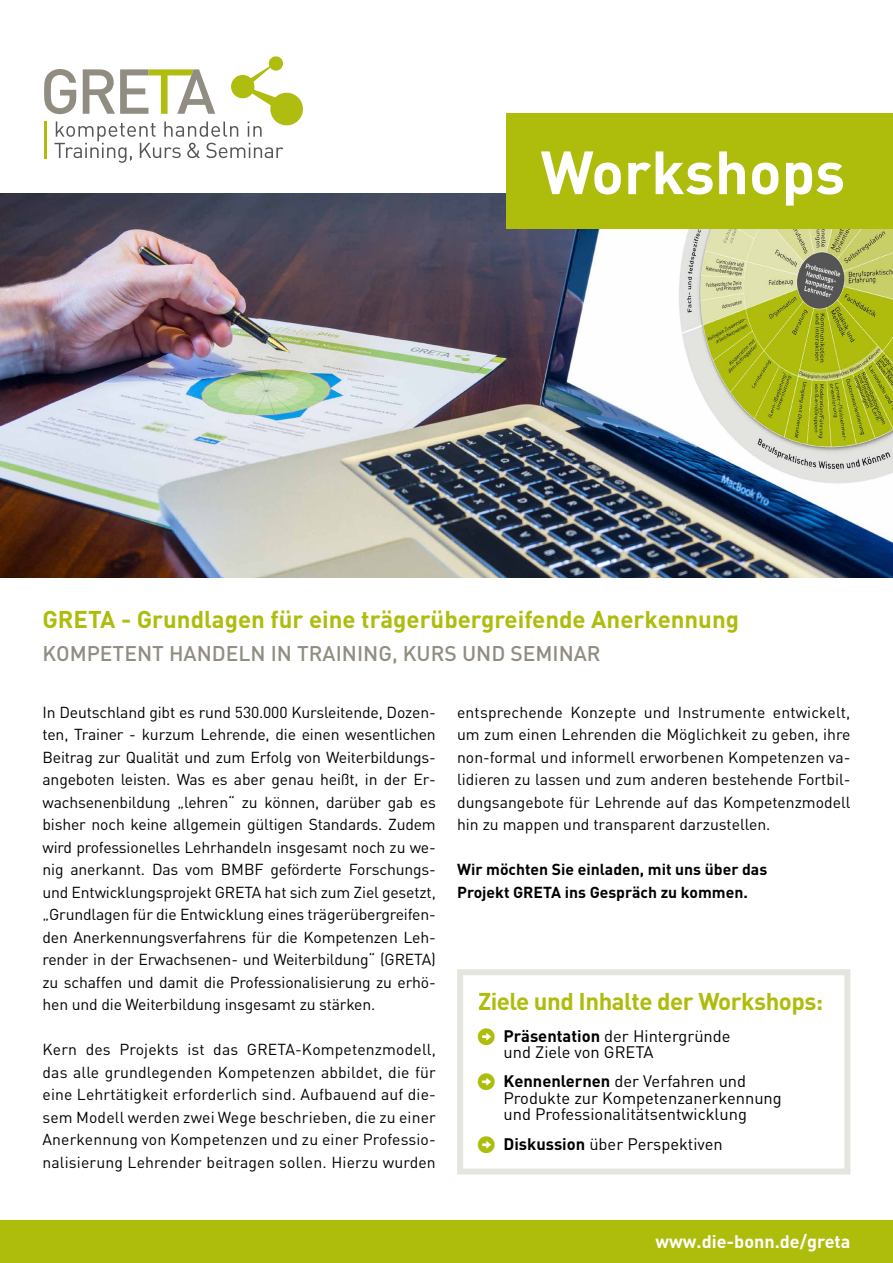
<style>
.page{position:relative;width:893px;height:1263px;background:#fff}
.page>*{position:absolute;margin:0;border:0;box-sizing:border-box;transform-origin:0 0}
.t1{font:700 60px "DIN Pro";color:#fff}
.t2{font:700 24px "DIN Pro";color:#aebc0c}
.t3{font:700 24px "DIN Pro";letter-spacing:-.02em;color:#aebc0c}
.t4{font:500 21px "DIN Pro";color:#918d82}
.t5{font:700 18px "DIN Pro";color:#fff}
.t6{font:16.5px/16.5px "DIN Pro";color:#000}
.t7{font:15.75px/22.5px "DIN Pro";color:#000;text-align:justify}
.t8{font:700 15.75px/22.5px "DIN Pro";color:#000}
.s1{font-weight:700}
</style>
<div class="page">
<div style="left:0;top:1220px;width:893px;height:43px;background:#aebc0c"></div>
<img style="left:0;top:193px;width:893px;height:385px">
<div style="left:457px;top:969px;width:393px;height:205px;border:6px solid #e5e4df"></div>
<svg style="left:44px;top:56px;width:259px;height:107px"></svg>
<hr style="left:44px;top:121px;width:3px;height:38px;background:#aebc0c">
<div style="left:506px;top:113px;width:387px;height:116px;background:#aebc0c"></div>
<h1 class="t1" style="left:540px;top:132px;width:306px">Workshops</h1>
<h2 class="t2" style="left:43px;top:603px;width:698px">GRETA - Grundlagen für eine trägerübergreifende Anerkennung</h2>
<h3 class="t4" style="left:43px;top:639px;width:560px">KOMPETENT HANDELN IN TRAINING, KURS UND SEMINAR</h3>
<p class="t7" style="left:43px;top:700px;width:395px">In Deutschland gibt es rund 530.000 Kursleitende, Dozen&shy;ten, Trainer - kurzum Lehrende, die einen wesentlichen Beitrag zur Qualität und zum Erfolg von Weiterbildungs&shy;angeboten leisten. Was es aber genau heißt, in der Er&shy;wachsenenbildung „lehren“ zu können, darüber gab es bisher noch keine allgemein gültigen Standards. Zudem wird professionelles Lehrhandeln insgesamt noch zu we&shy;nig anerkannt. Das vom BMBF geförderte Forschungs&shy;und Entwicklungsprojekt GRETA hat sich zum Ziel gesetzt, „Grundlagen für die Entwicklung eines trägerübergreifen&shy;den Anerkennungsverfahrens für die Kompetenzen Leh&shy;render in der Erwachsenen- und Weiterbildung“ (GRETA) zu schaffen und damit die Professionalisierung zu erhö&shy;hen und die Weiterbildung insgesamt zu stärken.</p>
<p class="t7" style="left:43px;top:1038px;width:395px">Kern des Projekts ist das GRETA-Kompetenzmodell, das alle grundlegenden Kompetenzen abbildet, die für eine Lehrtätigkeit erforderlich sind. Aufbauend auf die&shy;sem Modell werden zwei Wege beschrieben, die zu einer Anerkennung von Kompetenzen und zu einer Professio&shy;nalisierung Lehrender beitragen sollen. Hierzu wurden</p>
<p class="t7" style="left:457px;top:700px;width:395px">entsprechende Konzepte und Instrumente entwickelt, um zum einen Lehrenden die Möglichkeit zu geben, ihre non-formal und informell erworbenen Kompetenzen va&shy;lidieren zu lassen und zum anderen bestehende Fortbil&shy;dungsangebote für Lehrende auf das Kompetenzmodell hin zu mappen und transparent darzustellen.</p>
<p class="t8" style="left:457px;top:858px;width:312px">Wir möchten Sie einladen, mit uns über das<br>Projekt GRETA ins Gespräch zu kommen.</p>
<h2 class="t3" style="left:478px;top:985px;width:347px">Ziele und Inhalte der Workshops:</h2>
<p class="t6" style="left:503px;top:1027px;width:229px"><span class="s1">Präsentation</span> der Hintergründe und Ziele von GRETA</p>
<p class="t6" style="left:503px;top:1072px;width:280px"><span class="s1">Kennenlernen</span> der Verfahren und<br>Produkte zur Kompetenzanerkennung und Professionalitätsentwicklung</p>
<p class="t6" style="left:503px;top:1135px;width:221px"><span class="s1">Diskussion</span> über Perspektiven</p>
<p class="t5" style="left:655px;top:1229px;width:196px">www.die-bonn.de/greta</p>
</div>
